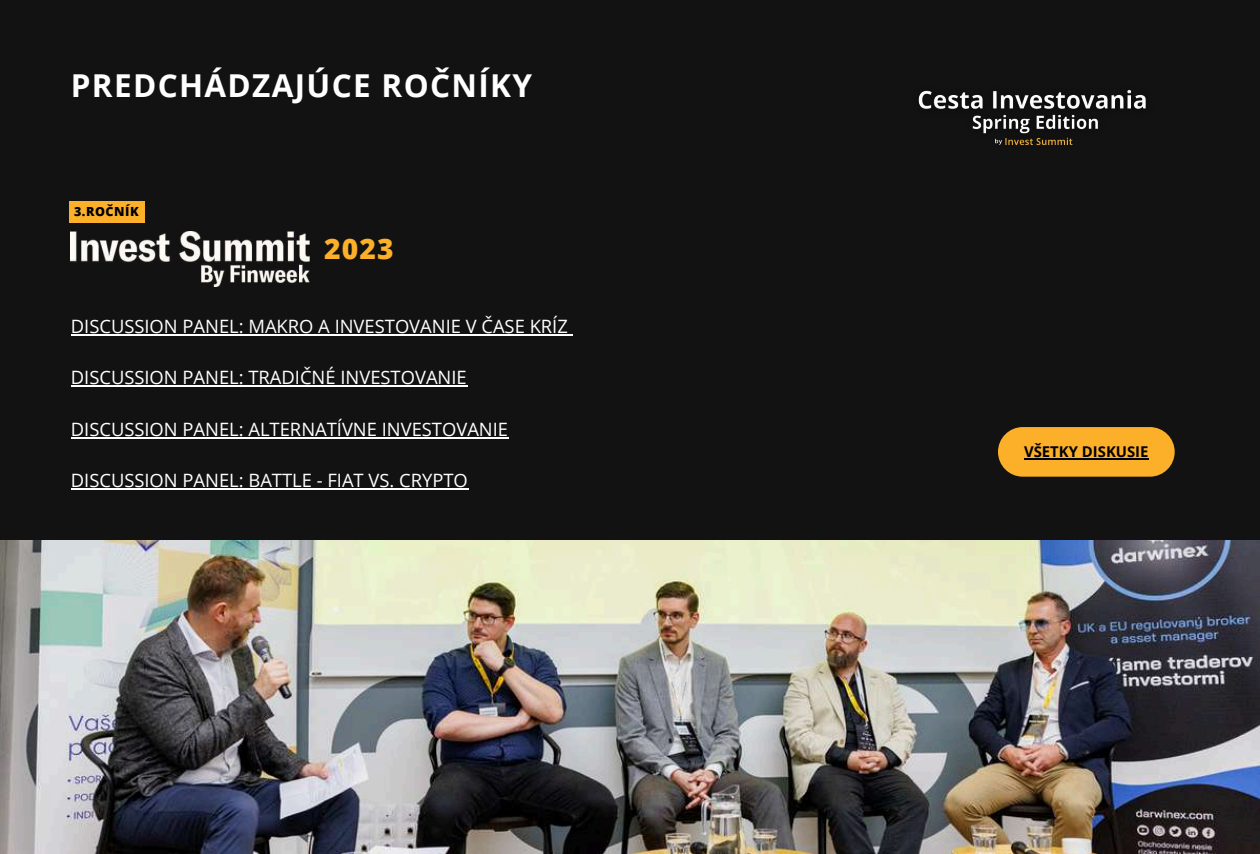
<style>
.page{position:relative;width:1260px;height:854px;background:#fff}
.page>*{position:absolute;margin:0;border:0;box-sizing:border-box;transform-origin:0 0}
.t1{font:700 31.5px "Open Sans";letter-spacing:.04em;color:#fff}
.t2{font:800 28.26px "Open Sans";color:#fcaf29}
.t3{font:18.38px "Open Sans";color:#fff}
.t4{font:700 14.88px "Open Sans";color:#000}
.t5{font:800 12.51px "Open Sans";letter-spacing:.045em;color:#000}
</style>
<div class="page">
<div style="left:0;top:0;width:1260px;height:853px;background:#121212"></div>
<img style="left:0;top:540px;width:1260px;height:313px">
<div style="left:998px;top:427px;width:177px;height:49px;background:#fcaf29;border-radius:25px"></div>
<hr style="left:71px;top:334px;width:497px;height:1px;background:#fff">
<hr style="left:71px;top:385px;width:396px;height:2px;background:#fff">
<hr style="left:71px;top:436px;width:438px;height:2px;background:#fff">
<hr style="left:71px;top:488px;width:397px;height:1px;background:#fff">
<hr style="left:1024px;top:458px;width:125px;height:2px;background:#000">
<img style="left:71px;top:231px;width:239px;height:55px">
<div style="left:69px;top:200px;width:75px;height:22px;background:#fcaf29"></div>
<img style="left:918px;top:90px;width:228px;height:55px">
<h1 class="t1" style="left:71px;top:63px;width:463px">PREDCHÁDZAJÚCE ROČNÍKY</h1>
<p class="t5" style="left:74px;top:203px;width:66px">3.ROČNÍK</p>
<h2 class="t2" style="left:324px;top:228px;width:71px">2023</h2>
<p class="t3" style="left:71px;top:313px;width:499px">DISCUSSION PANEL: MAKRO A INVESTOVANIE V ČASE KRÍZ</p>
<p class="t3" style="left:71px;top:364px;width:397px">DISCUSSION PANEL: TRADIČNÉ INVESTOVANIE</p>
<p class="t3" style="left:71px;top:416px;width:439px">DISCUSSION PANEL: ALTERNATÍVNE INVESTOVANIE</p>
<p class="t3" style="left:71px;top:467px;width:399px">DISCUSSION PANEL: BATTLE - FIAT VS. CRYPTO</p>
<p class="t4" style="left:1024px;top:441px;width:126px">VŠETKY DISKUSIE</p>
</div>
